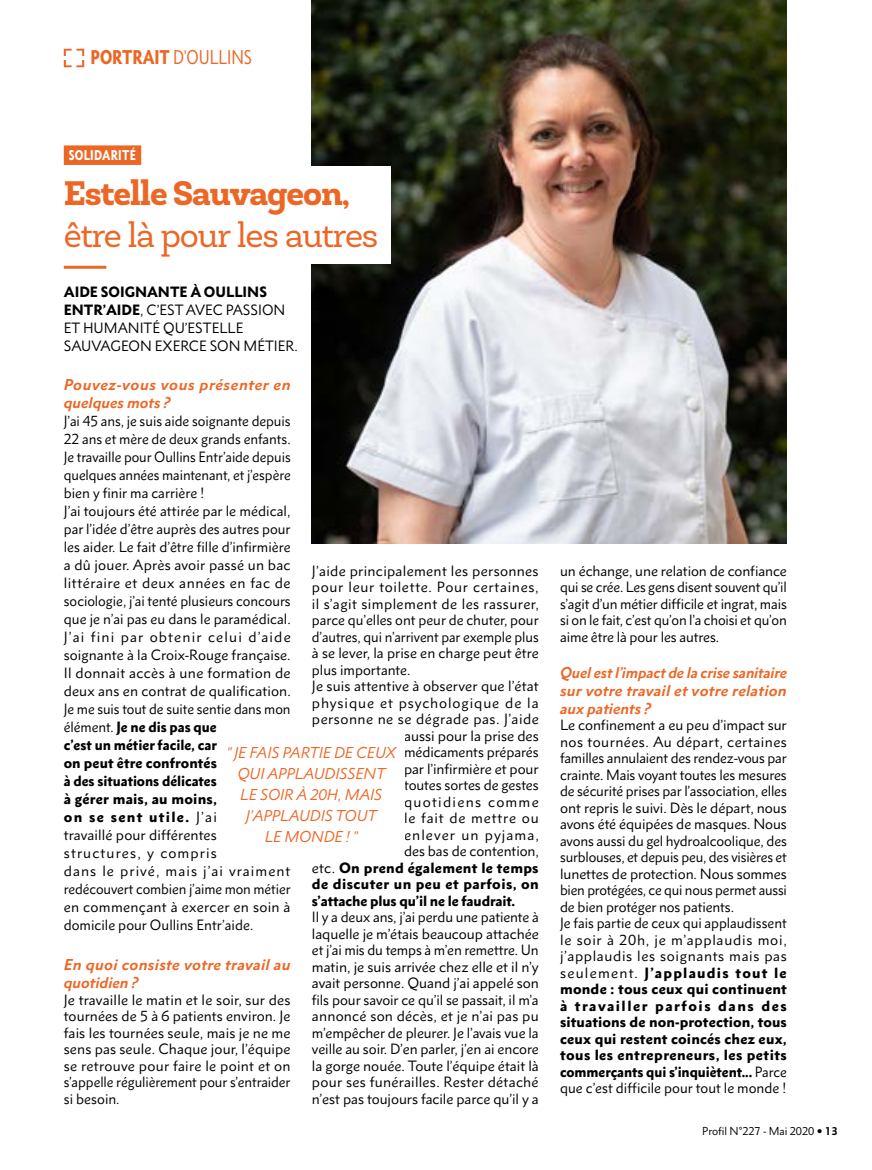
<style>
.page{position:relative;width:872px;height:1170px;background:#fff}
.page>*{position:absolute;margin:0;border:0;box-sizing:border-box;transform-origin:0 0}
.t1{font:34.5px "Newslab";letter-spacing:-.03em;color:#ec6725}
.t2{font:800 34.5px "Newslab";letter-spacing:-.03em;color:#ec6725}
.t3{font:condensed 18px "Metro Nova Pro";color:#ec6725}
.t4{font:italic 700 14.25px/18px "Metro Nova Pro";letter-spacing:.015em;color:#ec6725}
.t5{font:italic 14.25px/21px "Metro Nova Pro";color:#ec6725;text-align:center}
.t6{font:italic 700 14.25px/18px "Metro Nova Pro";letter-spacing:.035em;color:#ec6725}
.t7{font:13.5px/16.5px "Metro Nova Pro";color:#000}
.t8{font:13.5px "Metro Nova Pro";letter-spacing:.03em;color:#000}
.t9{font:900 13.5px "Metro Nova Pro";letter-spacing:.015em;color:#000}
.t10{font:13.5px "Metro Nova Pro";letter-spacing:.02em;color:#000}
.t11{font:13.5px "Metro Nova Pro";letter-spacing:.045em;color:#000}
.t12{font:900 13.5px "Metro Nova Pro";letter-spacing:-.01em;color:#000}
.t13{font:13.5px "Metro Nova Pro";letter-spacing:.06em;color:#000}
.t14{font:13.5px "Metro Nova Pro";letter-spacing:.055em;color:#000}
.t15{font:13.5px "Metro Nova Pro";letter-spacing:.075em;color:#000}
.t16{font:13.5px "Metro Nova Pro";letter-spacing:.09em;color:#000}
.t17{font:900 condensed 12.75px "Metro Nova Pro";letter-spacing:.02em;color:#fff}
.t18{font:10.5px "Metro Nova Pro";color:#000}
.s1{font-weight:900}
.s2{font-weight:400}
.s3{font-weight:700}
</style>
<div class="page">
<img style="left:312px;top:0;width:475px;height:544px">
<svg style="left:64px;top:49px;width:20px;height:18px"></svg>
<hr style="left:64px;top:266px;width:42px;height:3px;background:#ec6725">
<div style="left:64px;top:145px;width:77px;height:20px;background:#ec6725"></div>
<div style="left:267px;top:166px;width:123px;height:98px;background:#fff"></div>
<h2 class="t3" style="left:90px;top:46px;width:163px"><span class="s1">PORTRAIT</span> D’OULLINS</h2>
<p class="t17" style="left:69px;top:147px;width:69px">SOLIDARITÉ</p>
<h1 class="t2" style="left:64px;top:171px;width:288px">Estelle Sauvageon,</h1>
<h1 class="t1" style="left:64px;top:213px;width:316px">être là pour les autres</h1>
<p class="t7" style="left:64px;top:283px;width:235px;line-height:18px"><span class="s1">AIDE SOIGNANTE À OULLINS<br>ENTR’AIDE</span>, C’EST AVEC PASSION<br>ET HUMANITÉ QU’ESTELLE<br>SAUVAGEON EXERCE SON MÉTIER.</p>
<p class="t6" style="left:64px;top:375px;width:228px">Pouvez-vous vous présenter en quelques mots ?</p>
<p class="t7" style="left:64px;top:411px;width:228px;line-height:18px">J’ai 45 ans, je suis aide soignante depuis 22 ans et mère de deux grands enfants.<br>Je travaille pour Oullins Entr’aide depuis quelques années maintenant, et j’espère bien y finir ma carrière !<br>J’ai toujours été attirée par le médical, par l’idée d’être auprès des autres pour les aider. Le fait d’être fille d’infirmière a dû jouer. Après avoir passé un bac littéraire et deux années en fac de sociologie, j’ai tenté plusieurs concours que je n’ai pas eu dans le paramédical.<br>J’ai fini par obtenir celui d’aide soignante à la Croix-Rouge française.<br>Il donnait accès à une formation de deux ans en contrat de qualification.<br>Je me suis tout de suite sentie dans mon élément. <span class="s1">Je ne dis pas que<br>c’est un métier facile, car<br>on peut être confrontés<br>à des situations délicates<br>à gérer mais, au moins,<br>on se sent utile.</span> J’ai<br>travaillé pour différentes structures, y compris<br>dans le privé, mais j’ai vraiment redécouvert combien j’aime mon métier en commençant à exercer en soin à domicile pour Oullins Entr’aide.</p>
<p class="t4" style="left:64px;top:955px;width:228px">En quoi consiste votre travail au quotidien ?</p>
<p class="t7" style="left:64px;top:991px;width:228px;text-align:justify">Je travaille le matin et le soir, sur des tournées de 5 à 6 patients environ. Je fais les tournées seule, mais je ne me sens pas seule. Chaque jour, l’équipe se retrouve pour faire le point et on s’appelle régulièrement pour s’entraider si besoin.</p>
<p class="t10" style="left:312px;top:562px;width:228px">J’aide principalement les personnes</p>
<p class="t11" style="left:312px;top:578px;width:228px">pour leur toilette. Pour certaines,</p>
<p class="t8" style="left:312px;top:595px;width:228px">il s’agit simplement de les rassurer,</p>
<p class="t7" style="left:312px;top:611px;width:228px">parce qu’elles ont peur de chuter, pour</p>
<p class="t7" style="left:312px;top:628px;width:228px">d’autres, qui n’arrivent par exemple plus</p>
<p class="t7" style="left:312px;top:644px;width:228px">à se lever, la prise en charge peut être</p>
<p class="t7" style="left:312px;top:661px;width:100px">plus importante.</p>
<p class="t7" style="left:312px;top:677px;width:228px">Je suis attentive à observer que l’état</p>
<p class="t13" style="left:312px;top:694px;width:228px">physique et psychologique de la</p>
<p class="t8" style="left:312px;top:710px;width:228px">personne ne se dégrade pas. J’aide</p>
<p class="t7" style="left:404px;top:727px;width:136px">aussi pour la prise des</p>
<p class="t7" style="left:404px;top:743px;width:136px">médicaments préparés</p>
<p class="t7" style="left:404px;top:760px;width:136px">par l’infirmière et pour</p>
<p class="t7" style="left:404px;top:776px;width:136px">toutes sortes de gestes</p>
<p class="t16" style="left:404px;top:793px;width:136px">quotidiens comme</p>
<p class="t14" style="left:404px;top:809px;width:136px">le fait de mettre ou</p>
<p class="t15" style="left:404px;top:826px;width:136px">enlever un pyjama,</p>
<p class="t7" style="left:404px;top:842px;width:136px">des bas de contention,</p>
<p class="t9" style="left:312px;top:858px;width:228px"><span class="s2">etc.</span> On prend également le temps</p>
<p class="t9" style="left:312px;top:875px;width:228px">de discuter un peu et parfois, on</p>
<p class="t12" style="left:312px;top:891px;width:205px">s’attache plus qu’il ne le faudrait.</p>
<p class="t7" style="left:312px;top:908px;width:228px;text-align:justify">Il y a deux ans, j’ai perdu une patiente à laquelle je m’étais beaucoup attachée et j’ai mis du temps à m’en remettre. Un matin, je suis arrivée chez elle et il n’y avait personne. Quand j’ai appelé son fils pour savoir ce qu’il se passait, il m’a annoncé son décès, et je n’ai pas pu m’empêcher de pleurer. Je l’avais vue la veille au soir. D’en parler, j’en ai encore la gorge nouée. Toute l’équipe était là pour ses funérailles. Rester détaché n’est pas toujours facile parce qu’il y a</p>
<p class="t5" style="left:226px;top:742px;width:172px">" JE FAIS PARTIE DE CEUX<br>QUI APPLAUDISSENT<br>LE SOIR À 20H, MAIS<br>J’APPLAUDIS TOUT<br>LE MONDE ! "</p>
<p class="t7" style="left:560px;top:562px;width:228px;text-align:justify">un échange, une relation de confiance qui se crée. Les gens disent souvent qu’il s’agit d’un métier difficile et ingrat, mais si on le fait, c’est qu’on l’a choisi et qu’on aime être là pour les autres.</p>
<p class="t4" style="left:560px;top:663px;width:228px;text-align:justify">Quel est l’impact de la crise sanitaire sur votre travail et votre relation aux patients ?</p>
<p class="t7" style="left:560px;top:716px;width:228px">Le confinement a eu peu d’impact sur nos tournées. Au départ, certaines familles annulaient des rendez-vous par crainte. Mais voyant toutes les mesures de sécurité prises par l’association, elles ont repris le suivi. Dès le départ, nous avons été équipées de masques. Nous avons aussi du gel hydroalcoolique, des surblouses, et depuis peu, des visières et lunettes de protection. Nous sommes bien protégées, ce qui nous permet aussi de bien protéger nos patients.<br>Je fais partie de ceux qui applaudissent le soir à 20h, je m’applaudis moi, j’applaudis les soignants mais pas seulement. <span class="s1">J’applaudis tout le monde : tous ceux qui continuent à travailler parfois dans des situations de non-protection, tous ceux qui restent coincés chez eux, tous les entrepreneurs, les petits commerçants qui s’inquiètent...</span> Parce que c’est difficile pour tout le monde !</p>
<p class="t18" style="left:702px;top:1123px;width:137px">Profil N°227 - Mai 2020 <span class="s3">13</span></p>
</div>
